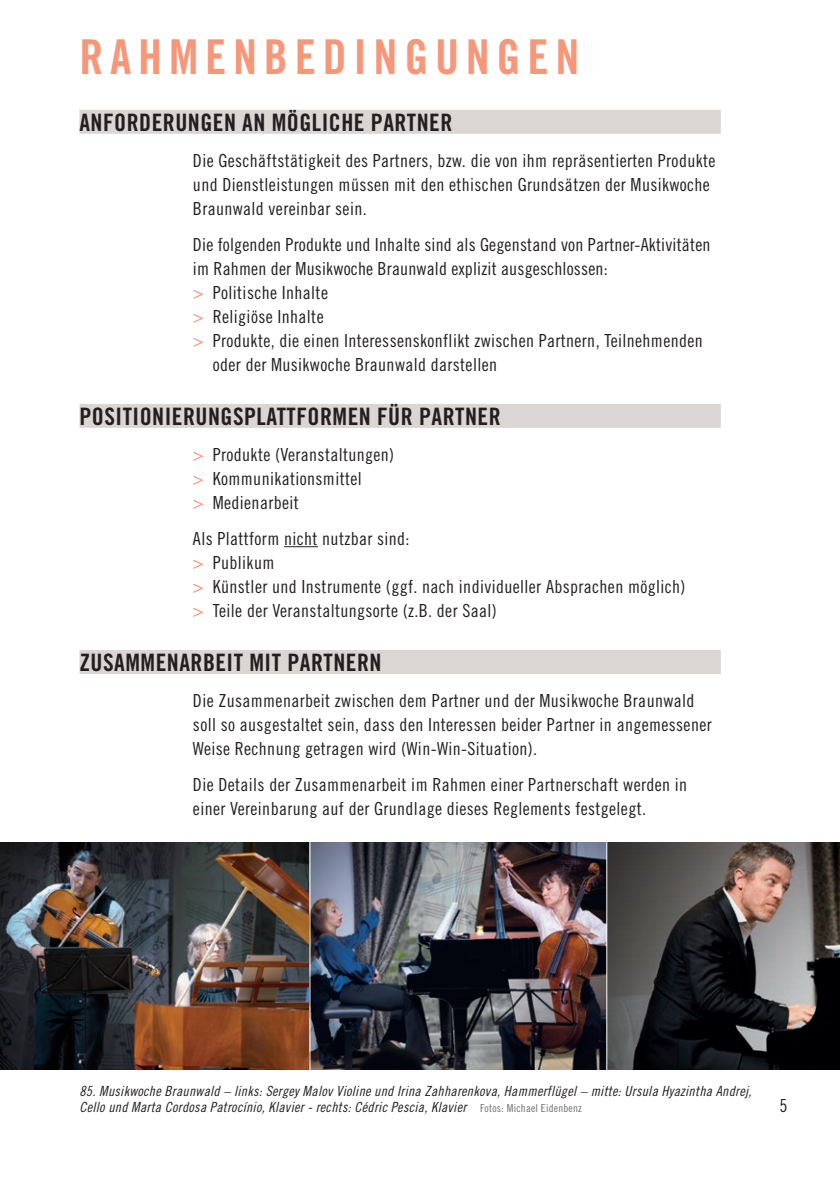
<style>
.page{position:relative;width:840px;height:1191px;background:#fff}
.page>*{position:absolute;margin:0;border:0;box-sizing:border-box;transform-origin:0 0}
.mwbw_titel_links_gro{font:48px "Trade Gothic LT Std Bd Cn 20";letter-spacing:.14em;color:#f6977a}
.mwbw_zwischentitel_g{font:24px "Trade Gothic LT Std Bd Cn 20";letter-spacing:.02em;color:#231f20}
.mwbw_text{font:18px/24px "Trade Gothic LT Std Cn 18";letter-spacing:.02em;color:#231f20}
.mwbw_text-2{font:14px/16px "Trade Gothic LT Std Cn 18 Obl";letter-spacing:.02em;color:#231f20}
.s1{color:#f6977a}
.s2{font-family:"Trade Gothic LT Std Cn 18";font-size:11px;color:#6c6d70}
</style>
<div class="page">
<div style="left:79px;top:110px;width:641px;height:24px;background:#dbd6d4"></div>
<div style="left:79px;top:404px;width:641px;height:24px;background:#dbd6d4"></div>
<hr style="left:284px;top:546px;width:34px;height:1px;background:#231f20">
<div style="left:79px;top:650px;width:641px;height:24px;background:#dbd6d4"></div>
<img style="left:0;top:843px;width:839px;height:226px">
<hr style="left:309px;top:837px;width:1px;height:248px;background:#fff">
<hr style="left:606px;top:837px;width:1px;height:248px;background:#fff">
<p class="mwbw_titel_links_gro" style="left:79px;top:28px;width:501px">RAHMENBEDINGUNGEN</p>
<p class="mwbw_zwischentitel_g" style="left:79px;top:108px;width:374px">ANFORDERUNGEN AN MÖGLICHE PARTNER</p>
<p class="mwbw_text" style="left:193px;top:148px;width:523px">Die Geschäftstätigkeit des Partners, bzw. die von ihm repräsentierten Produkte und Dienstleistungen müssen mit den ethischen Grundsätzen der Musikwoche<br>Braunwald vereinbar sein.</p>
<p class="mwbw_text" style="left:193px;top:232px;width:518px">Die folgenden Produkte und Inhalte sind als Gegenstand von Partner-Aktivitäten im Rahmen der Musikwoche Braunwald explizit ausgeschlossen:</p>
<p class="mwbw_text" style="left:193px;top:280px;width:136px"><span class="s1">&gt;</span> Politische Inhalte</p>
<p class="mwbw_text" style="left:193px;top:304px;width:132px"><span class="s1">&gt;</span> Religiöse Inhalte</p>
<p class="mwbw_text" style="left:213px;top:328px;width:491px;text-indent:-20px"><span class="s1">&gt;</span> Produkte, die einen Interessenskonflikt zwischen Partnern, Teilnehmenden oder der Musikwoche Braunwald darstellen</p>
<p class="mwbw_zwischentitel_g" style="left:79px;top:402px;width:422px">POSITIONIERUNGSPLATTFORMEN FÜR PARTNER</p>
<p class="mwbw_text" style="left:193px;top:442px;width:203px"><span class="s1">&gt;</span> Produkte (Veranstaltungen)</p>
<p class="mwbw_text" style="left:193px;top:466px;width:170px"><span class="s1">&gt;</span> Kommunikationsmittel</p>
<p class="mwbw_text" style="left:193px;top:490px;width:107px"><span class="s1">&gt;</span> Medienarbeit</p>
<p class="mwbw_text" style="left:193px;top:526px;width:218px">Als Plattform nicht nutzbar sind:</p>
<p class="mwbw_text" style="left:193px;top:550px;width:83px"><span class="s1">&gt;</span> Publikum</p>
<p class="mwbw_text" style="left:193px;top:574px;width:494px"><span class="s1">&gt;</span> Künstler und Instrumente (ggf. nach individueller Absprachen möglich)</p>
<p class="mwbw_text" style="left:193px;top:598px;width:305px"><span class="s1">&gt;</span> Teile der Veranstaltungsorte (z.B. der Saal)</p>
<p class="mwbw_zwischentitel_g" style="left:79px;top:648px;width:303px">ZUSAMMENARBEIT MIT PARTNERN</p>
<p class="mwbw_text" style="left:193px;top:688px;width:520px">Die Zusammenarbeit zwischen dem Partner und der Musikwoche Braunwald soll so ausgestaltet sein, dass den Interessen beider Partner in angemessener<br>Weise Rechnung getragen wird (Win-Win-Situation).</p>
<p class="mwbw_text" style="left:193px;top:772px;width:495px">Die Details der Zusammenarbeit im Rahmen einer Partnerschaft werden in einer Vereinbarung auf der Grundlage dieses Reglements festgelegt.</p>
<p class="mwbw_text-2" style="left:79px;top:1082px;width:673px">85. Musikwoche Braunwald – links: Sergey Malov Violine und Irina Zahharenkova, Hammerflügel – mitte: Ursula Hyazintha Andrej,<br>Cello und Marta Cordosa Patrocínio, Klavier - rechts: Cédric Pescia, Klavier <span class="s2">Fotos: Michael Eidenbenz</span></p>
<p class="mwbw_text" style="left:779px;top:1093px;width:9px">5</p>
</div>
